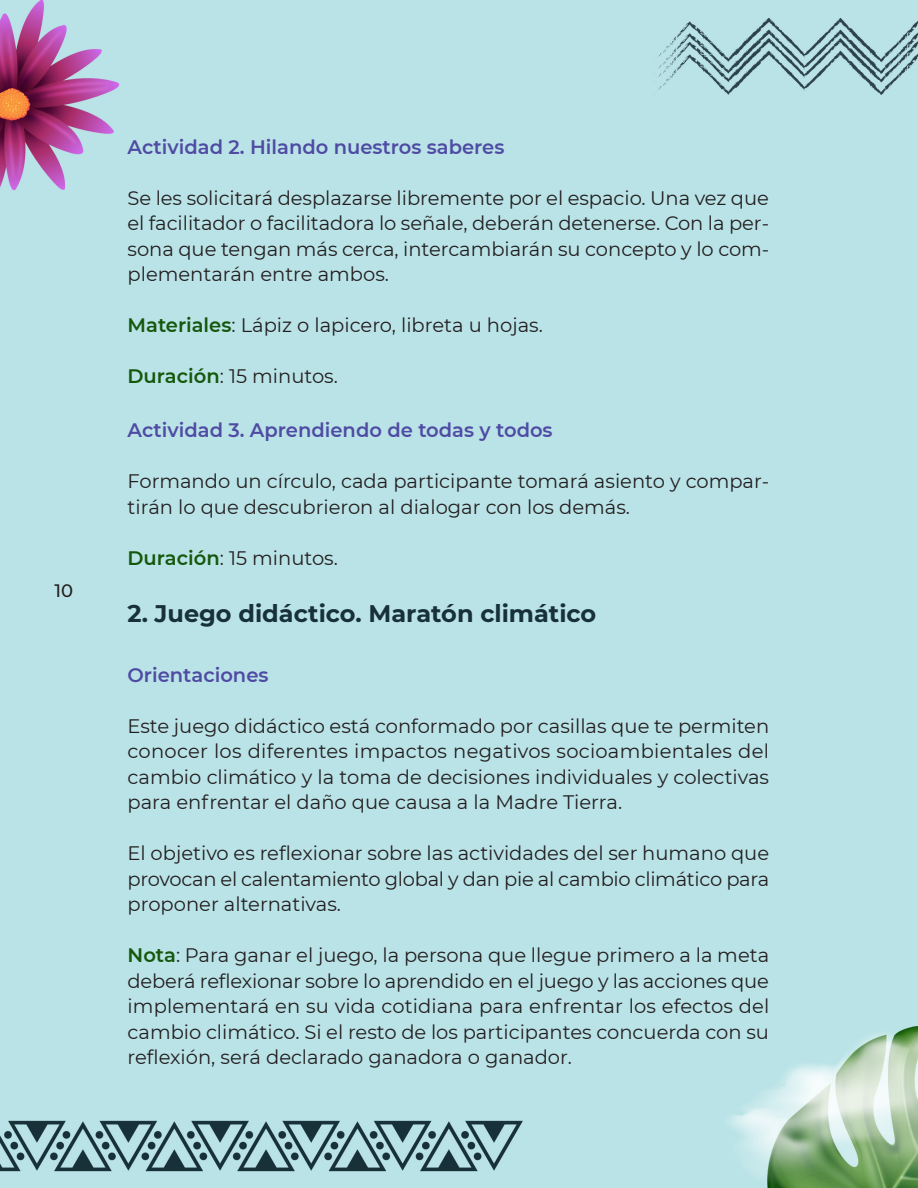
<style>
.page{position:relative;width:918px;height:1188px;background:#bae3e7}
.page>*{position:absolute;margin:0;border:0;box-sizing:border-box;transform-origin:0 0}
.t1{font:700 24px "Montserrat";color:#183139}
.Cuerpo{font:19.5px/25.5px "Montserrat";color:#231f20;text-align:justify}
.sub{font:600 19.5px "Montserrat";color:#4f4ba3}
.t2{font:500 18px "Montserrat";color:#231f20}
.s1{font-weight:600;color:#15580c}
</style>
<div class="page">
<p class="t2" style="left:54px;top:578px;width:20px">10</p>
<p class="sub" style="left:128px;top:133px;width:378px">Actividad 2. Hilando nuestros saberes</p>
<p class="Cuerpo" style="left:128px;top:184px;width:643px">Se les solicitará desplazarse libremente por el espacio. Una vez que el facilitador o facilitadora lo señale, deberán detenerse. Con la per&shy;sona que tengan más cerca, intercambiarán su concepto y lo com&shy;plementarán entre ambos.</p>
<p class="Cuerpo" style="left:128px;top:312px;width:417px"><span class="s1">Materiales</span>: Lápiz o lapicero, libreta u hojas.</p>
<p class="Cuerpo" style="left:128px;top:363px;width:212px"><span class="s1">Duración</span>: 15 minutos.</p>
<p class="sub" style="left:128px;top:416px;width:427px">Actividad 3. Aprendiendo de todas y todos</p>
<p class="Cuerpo" style="left:128px;top:468px;width:643px">Formando un círculo, cada participante tomará asiento y compar&shy;tirán lo que descubrieron al dialogar con los demás.</p>
<p class="Cuerpo" style="left:128px;top:544px;width:212px"><span class="s1">Duración</span>: 15 minutos.</p>
<p class="t1" style="left:128px;top:596px;width:470px">2. Juego didáctico. Maratón climático</p>
<p class="sub" style="left:128px;top:661px;width:143px">Orientaciones</p>
<p class="Cuerpo" style="left:128px;top:712px;width:643px">Este juego didáctico está conformado por casillas que te permiten conocer los diferentes impactos negativos socioambientales del cambio climático y la toma de decisiones individuales y colectivas para enfrentar el daño que causa a la Madre Tierra.</p>
<p class="Cuerpo" style="left:128px;top:840px;width:643px">El objetivo es reflexionar sobre las actividades del ser humano que provocan el calentamiento global y dan pie al cambio climático para proponer alternativas.</p>
<p class="Cuerpo" style="left:128px;top:942px;width:643px"><span class="s1">Nota</span>: Para ganar el juego, la persona que llegue primero a la meta deberá reflexionar sobre lo aprendido en el juego y las acciones que implementará en su vida cotidiana para enfrentar los efectos del cambio climático. Si el resto de los participantes concuerda con su reflexión, será declarado ganadora o ganador.</p>
</div>
